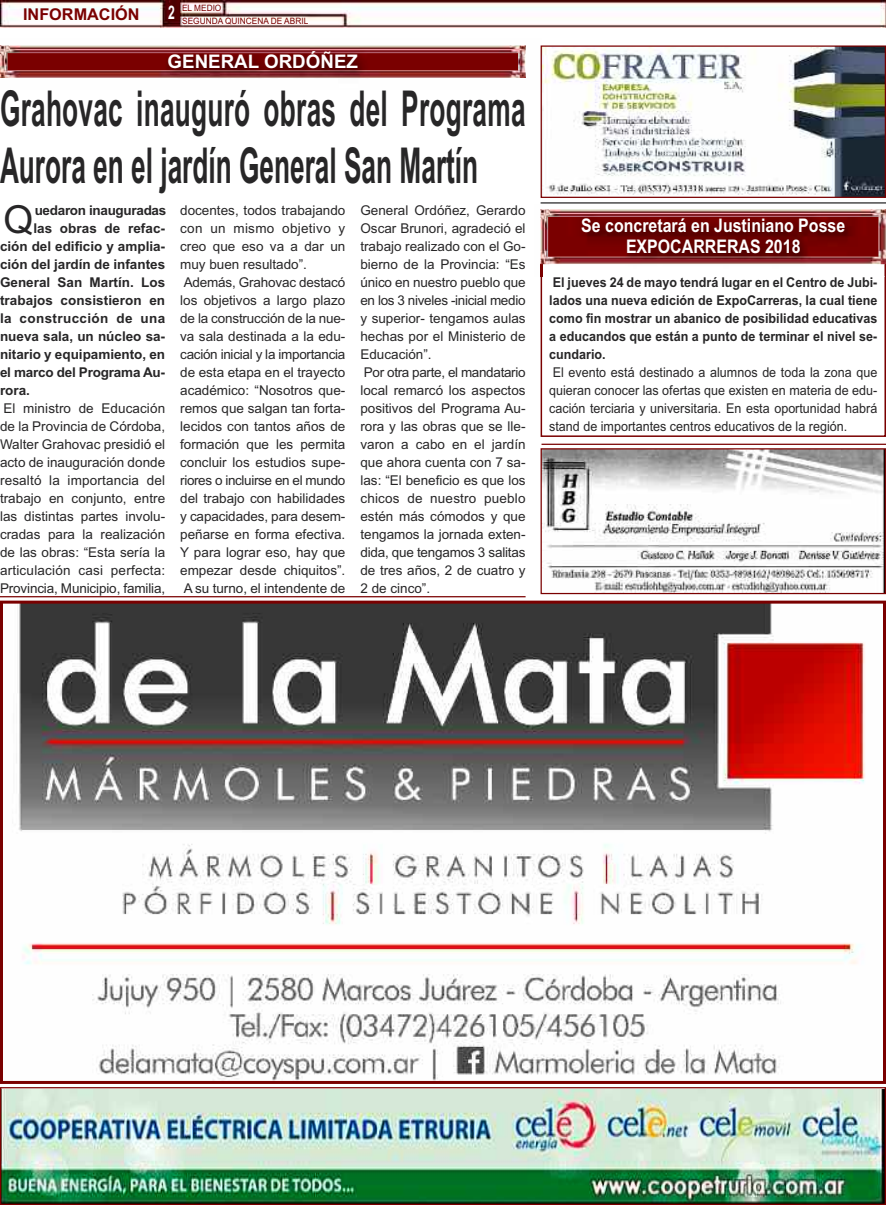
<style>
.page{position:relative;width:886px;height:1205px;background:#fff}
.page>*{position:absolute;margin:0;border:0;box-sizing:border-box;transform-origin:0 0}
.t1{font:700 49.5px/57px "Arial";letter-spacing:.01em;color:#272627;scale:.53 1}
.t2{font:38.62px "Arial";color:#272627}
.t3{font:700 18.75px/21.2px "Arial";color:#fff;text-align:center;scale:.85 1}
.t4{font:700 18.75px "Arial";color:#fff}
.t5{font:700 18.75px "Arial";color:#fff;scale:.65 1}
.t6{font:700 16.25px "Arial";color:#7a0000}
.t7{font:13.5px/18px "Arial";color:#272627}
.t8{font:700 13.5px "Arial";color:#272627}
.t9{font:13.5px/18px "Arial";color:#272627;text-align:justify;scale:.93 1}
.t10{font:700 13.5px/18px "Arial";color:#272627;text-align:justify;scale:.93 1}
.t11{font:8.75px/13.8px "Arial";color:#7a0000;scale:.95 1}
</style>
<div class="page">
<img style="left:0;top:0;width:886px;height:27px">
<img style="left:0;top:45px;width:541px;height:45px">
<img style="left:0;top:46px;width:525px;height:32px">
<img style="left:2px;top:1089px;width:882px;height:114px">
<div style="left:0;top:1087px;width:886px;height:118px;border:1px solid #7a0000"></div>
<img style="left:16px;top:605px;width:849px;height:475px">
<div style="left:0;top:601px;width:886px;height:483px;border:3px solid #7a0000"></div>
<hr style="left:0;top:596px;width:525px;height:1px;background:#7a0000">
<div style="left:540px;top:261px;width:346px;height:176px;border:2px solid #7a0000"></div>
<img style="left:540px;top:209px;width:346px;height:55px">
<img style="left:542px;top:450px;width:342px;height:142px">
<div style="left:540px;top:448px;width:346px;height:146px;border:1px solid #7a0000"></div>
<img style="left:543px;top:47px;width:341px;height:149px">
<div style="left:541px;top:45px;width:345px;height:153px;border:1px solid #7a0000"></div>
<hr style="left:541px;top:444px;width:345px;height:1px;background:#7a0000">
<hr style="left:540px;top:202px;width:346px;height:2px;background:#272627">
<p class="t6" style="left:23px;top:5px;width:118px">infOrMación</p>
<p class="t11" style="left:182px;top:1px;width:134px">EL MEDIO<br>SEGUNDA QUINCENA DE ABRIL</p>
<h3 class="t5" style="left:168px;top:1px;width:12px">2</h3>
<h3 class="t4" style="left:168px;top:51px;width:192px">General Ordóñez</h3>
<h1 class="t1" style="left:0;top:80px;width:993px">Grahovac inauguró obras del Programa aurora en el jardín General San Martín</h1>
<h2 class="t2" style="left:4px;top:197px;width:32px">Q</h2>
<p class="t8" style="left:35px;top:202px;width:133px">uedaron inauguradas</p>
<p class="t8" style="left:33px;top:220px;width:133px">las obras de refac-</p>
<p class="t8" style="left:0;top:238px;width:167px">ción del edificio y amplia-</p>
<p class="t8" style="left:0;top:256px;width:167px">ción del jardín de infantes</p>
<p class="t8" style="left:0;top:274px;width:167px">General San Martín. los</p>
<p class="t8" style="left:0;top:292px;width:167px">trabajos consistieron en</p>
<p class="t8" style="left:0;top:310px;width:167px">la construcción de una</p>
<p class="t8" style="left:0;top:328px;width:167px">nueva sala, un núcleo sa-</p>
<p class="t8" style="left:0;top:346px;width:167px">nitario y equipamiento, en</p>
<p class="t8" style="left:0;top:364px;width:167px">el marco del Programa au-</p>
<p class="t8" style="left:0;top:382px;width:32px">rora.</p>
<p class="t7" style="left:0;top:399px;width:167px;text-align:justify">El ministro de Educación de la Provincia de Córdoba, Walter Grahovac presidió el acto de inauguración donde resaltó la importancia del trabajo en conjunto, entre las distintas partes involu&shy;cradas para la realización de las obras: “Esta sería la articulación casi perfecta:<br>Provincia, Municipio, familia,</p>
<p class="t7" style="left:180px;top:201px;width:167px">docentes, todos trabajando con un mismo objetivo y creo que eso va a dar un muy buen resultado”.<br>Además, Grahovac destacó los objetivos a largo plazo de la construcción de la nue&shy;va sala destinada a la edu&shy;cación inicial y la importancia de esta etapa en el trayecto académico: “Nosotros que&shy;remos que salgan tan forta&shy;lecidos con tantos años de formación que les permita concluir los estudios supe&shy;riores o incluirse en el mundo del trabajo con habilidades y capacidades, para desem&shy;peñarse en forma efectiva.<br>Y para lograr eso, hay que empezar desde chiquitos”.<br>A su turno, el intendente de</p>
<p class="t7" style="left:360px;top:201px;width:167px">General Ordóñez, Gerardo<br>Oscar Brunori, agradeció el trabajo realizado con el Go&shy;bierno de la Provincia: “Es único en nuestro pueblo que en los 3 niveles -inicial medio y superior- tengamos aulas hechas por el Ministerio de<br>Educación”.<br>Por otra parte, el mandatario local remarcó los aspectos positivos del Programa Au&shy;rora y las obras que se lle&shy;varon a cabo en el jardín que ahora cuenta con 7 sa&shy;las: “El beneficio es que los chicos de nuestro pueblo estén más cómodos y que tengamos la jornada exten&shy;dida, que tengamos 3 salitas de tres años, 2 de cuatro y<br>2 de cinco”.</p>
<h3 class="t3" style="left:581px;top:215px;width:312px">Se concretará en Justiniano Posse eXPOcarreraS 2018</h3>
<p class="t10" style="left:549px;top:273px;width:354px">el jueves 24 de mayo tendrá lugar en el centro de Jubi&shy;lados una nueva edición de expocarreras, la cual tiene como fin mostrar un abanico de posibilidad educativas a educandos que están a punto de terminar el nivel se&shy;cundario.</p>
<p class="t9" style="left:549px;top:363px;width:354px">El evento está destinado a alumnos de toda la zona que quieran conocer las ofertas que existen en materia de edu&shy;cación terciaria y universitaria. En esta oportunidad habrá stand de importantes centros educativos de la región.</p>
</div>
